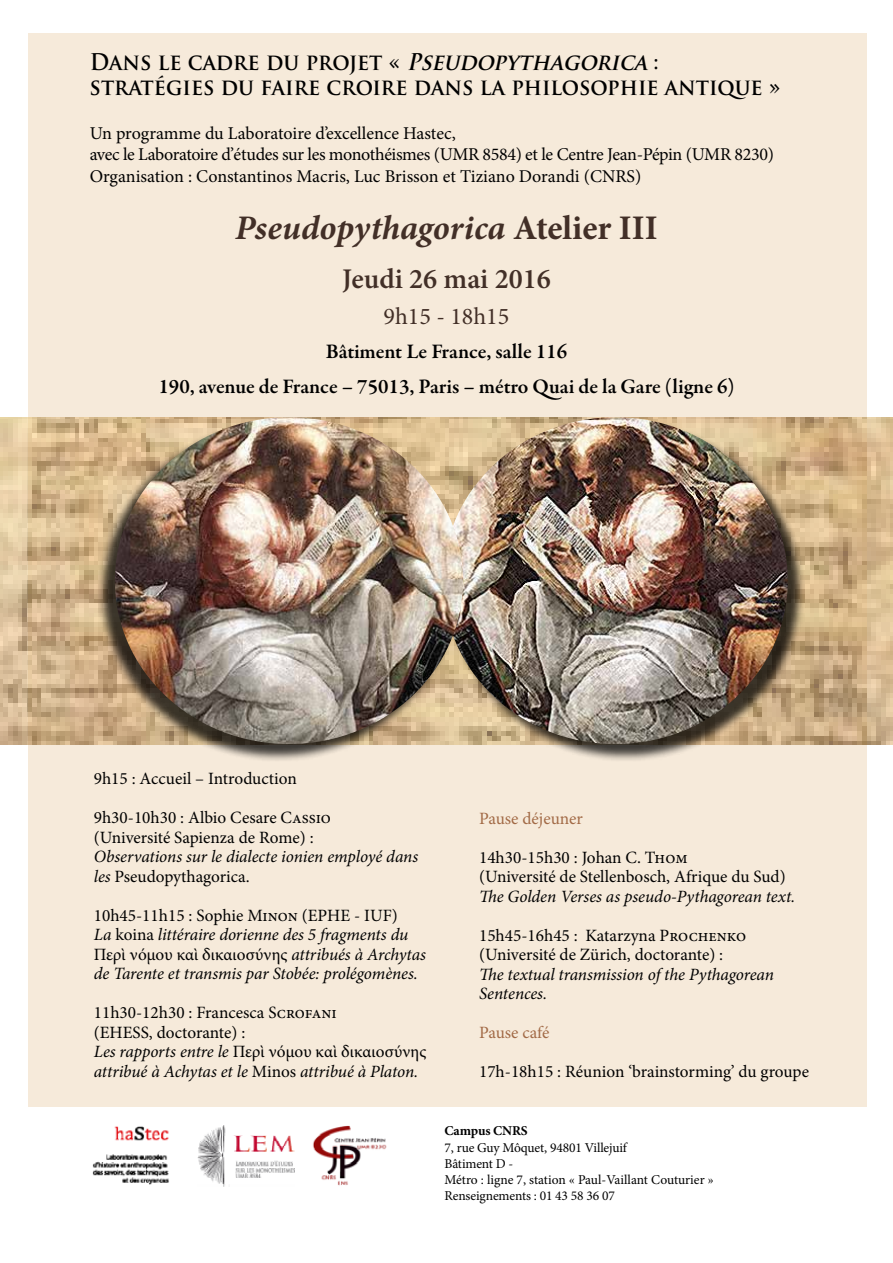
<style>
.page{position:relative;width:893px;height:1263px;background:#fff}
.page>*{position:absolute;margin:0;border:0;box-sizing:border-box;transform-origin:0 0}
.t1{font:italic 700 34.5px "Minion Pro";color:#422f27}
.t2{font:600 28.5px "Minion Pro";color:#422f27}
.t3{font:24px "Minion Pro";color:#422f27}
.t4{font:700 22.5px/25.5px "Trajan Pro";color:#000;scale:.93 1}
.t5{font:600 21px/34.5px "Garamond Premr Pro";color:#000;text-align:center}
.t6{font:18px/21.6px "Minion Pro";letter-spacing:-.015em;color:#000}
.t7{font:17.25px/19.5px "Minion Pro";color:#000}
.t8{font:italic 17.25px/19.5px "Minion Pro";letter-spacing:-.005em;color:#000}
.t9{font:17.25px "Minion Pro";color:#a26a46}
.t10{font:13.5px/16.2px "Minion Pro";letter-spacing:-.01em;color:#000}
.t11{font:700 13.5px "Minion Pro";letter-spacing:-.01em;color:#000}
.s1{font-style:italic}
.s2{font-style:normal}
</style>
<div class="page">
<div style="left:28px;top:33px;width:839px;height:1073px;background:#f6eada"></div>
<img style="left:0;top:417px;width:893px;height:327px">
<div style="left:445px;top:419px;width:361px;height:343px;background:#000;opacity:.75"></div>
<img style="left:463px;top:417px;width:325px;height:327px">
<div style="left:96px;top:419px;width:364px;height:343px;background:#000;opacity:.75"></div>
<img style="left:115px;top:417px;width:348px;height:327px">
<img style="left:197px;top:1125px;width:97px;height:61px">
<img style="left:313px;top:1125px;width:74px;height:61px">
<img style="left:92px;top:1126px;width:77px;height:58px">
<h3 class="t4" style="left:90px;top:49px;width:744px">Dans le cadre du projet « <span class="s1">Pseudopythagorica</span> : stratégies du faire croire dans la philosophie antique »</h3>
<p class="t6" style="left:90px;top:122px;width:686px">Un programme du Laboratoire d’excellence Hastec,<br>avec le Laboratoire d’études sur les monothéismes (UMR 8584) et le Centre Jean-Pépin (UMR 8230)<br>Organisation : Constantinos Macris, Luc Brisson et Tiziano Dorandi (CNRS)</p>
<h1 class="t1" style="left:235px;top:203px;width:424px">Pseudopythagorica <span class="s2">Atelier III</span></h1>
<h2 class="t2" style="left:342px;top:259px;width:210px">Jeudi 26 mai 2016</h2>
<h3 class="t3" style="left:384px;top:300px;width:127px">9h15 - 18h15</h3>
<p class="t5" style="left:158px;top:335px;width:578px">Bâtiment Le France, salle 116<br>190, avenue de France – 75013, Paris – métro Quai de la Gare (ligne 6)</p>
<p class="t7" style="left:94px;top:769px;width:205px">9h15 : Accueil – Introduction</p>
<p class="t7" style="left:94px;top:808px;width:239px">9h30-10h30 : Albio Cesare Cassio (Université Sapienza de Rome) :</p>
<p class="t8" style="left:94px;top:847px;width:326px">Observations sur le dialecte ionien employé dans les <span class="s2">Pseudopythagorica.</span></p>
<p class="t8" style="left:94px;top:905px;width:334px"><span class="s2">10h45-11h15 : Sophie Minon (EPHE - IUF)<br></span>La <span class="s2">koina</span> littéraire dorienne des 5 fragments du <span class="s2">Περὶ νόμου καὶ δικαιοσύνης</span> attribués à Archytas de Tarente et transmis par Stobée: prolégomènes.</p>
<p class="t7" style="left:94px;top:1003px;width:334px">11h30-12h30 : Francesca Scrofani<br>(EHESS, doctorante) :<br><span class="s1">Les rapports entre le</span> Περὶ νόμου καὶ δικαιοσύνης <span class="s1">attribué à Achytas et le</span> Minos <span class="s1">attribué à Platon.</span></p>
<p class="t9" style="left:479px;top:807px;width:105px">Pause déjeuner</p>
<p class="t7" style="left:479px;top:847px;width:308px">14h30-15h30 : Johan C. Thom<br>(Université de Stellenbosch, Afrique du Sud)</p>
<p class="t8" style="left:479px;top:886px;width:318px">The Golden Verses as pseudo-Pythagorean text.</p>
<p class="t7" style="left:479px;top:925px;width:268px">15h45-16h45 : Katarzyna Prochenko (Université de Zürich, doctorante) :</p>
<p class="t8" style="left:479px;top:964px;width:296px">The textual transmission of the Pythagorean<br>Sentences.</p>
<p class="t9" style="left:479px;top:1021px;width:72px">Pause café</p>
<p class="t7" style="left:479px;top:1062px;width:331px">17h-18h15 : Réunion ‘brainstorming’ du groupe</p>
<p class="t11" style="left:444px;top:1121px;width:85px">Campus CNRS</p>
<p class="t10" style="left:444px;top:1139px;width:271px">7, rue Guy Môquet, 94801 Villejuif<br>Bâtiment D -<br>Métro : ligne 7, station « Paul-Vaillant Couturier »<br>Renseignements : 01 43 58 36 07</p>
</div>
